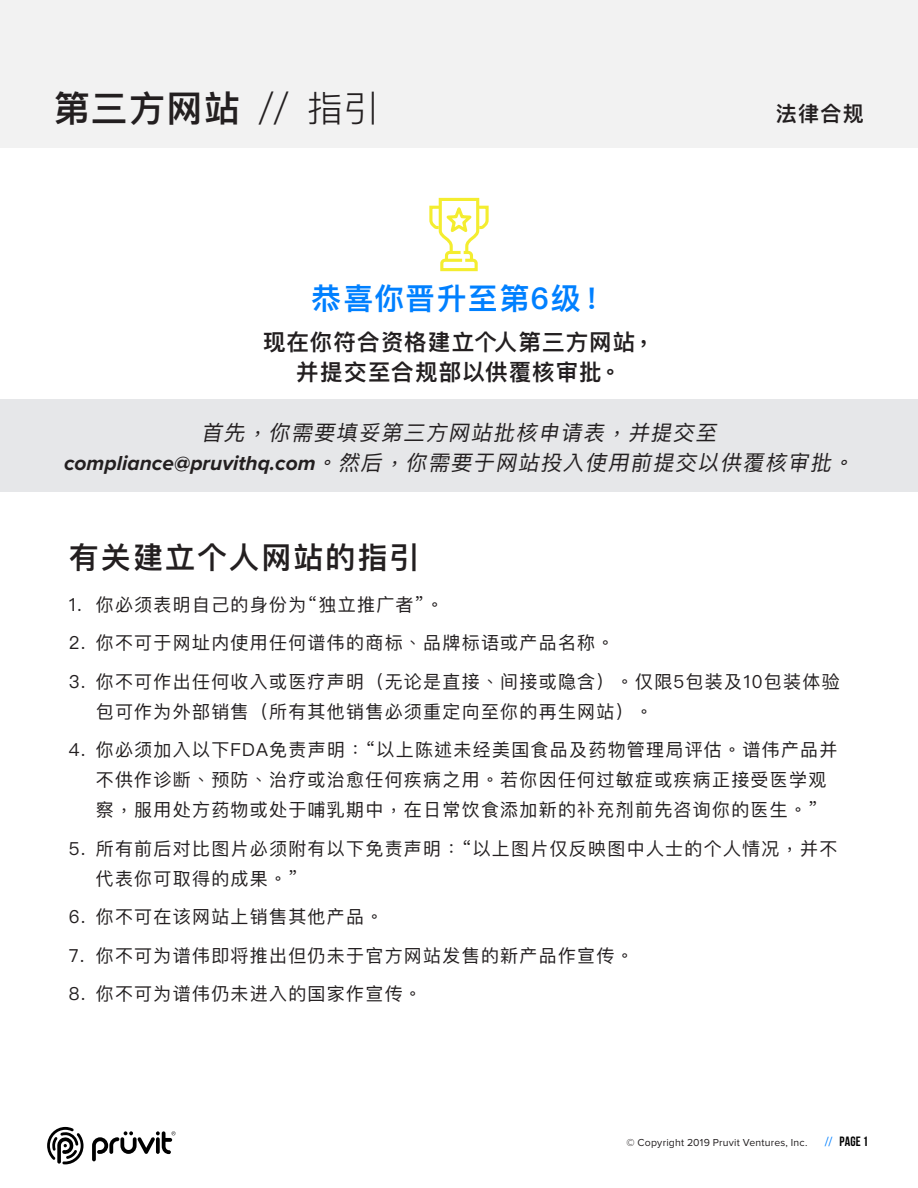
<style>
.page{position:relative;width:918px;height:1188px;background:#fff}
.page>*{position:absolute;margin:0;border:0;box-sizing:border-box;transform-origin:0 0}
.t1{font:600 36px "Ping Fang HK";letter-spacing:.045em;color:#231f20}
.t2{font:600 30px "Ping Fang HK";letter-spacing:.07em;color:#231f20}
.Bonus_Description{font:600 30px "Ping Fang HK";letter-spacing:.055em;color:#0080ff}
.Bonus_Description-2{font:600 22.5px "Ping Fang HK";letter-spacing:.05em;color:#231f20}
.t3{font:italic 21px "Ping Fang HK";color:#231f20}
.t4{font:600 21px "Ping Fang HK";color:#231f20}
.t5{font:18px/30px "Ping Fang HK";letter-spacing:.07em;color:#231f20}
.t6{font:700 13.5px "Bebas Neue";color:#000}
.t7{font:10.5px "Proxima Nova";letter-spacing:.02em;color:#231f20}
.s1{font-weight:300}
.s2{font-family:"Proxima Nova";font-weight:700}
.s3{font-family:"Proxima Nova";font-weight:400;color:#0080ff}
</style>
<div class="page">
<svg style="left:47px;top:1127px;width:37px;height:37px"></svg>
<svg style="left:92px;top:1131px;width:84px;height:30px"></svg>
<div style="left:0;top:0;width:918px;height:147px;background:#f2f2f2"></div>
<div style="left:0;top:400px;width:918px;height:92px;background:#e6e7e9"></div>
<svg style="left:429px;top:197px;width:60px;height:75px"></svg>
<h1 class="t1" style="left:54px;top:86px;width:327px">第三方网站 <span class="s1">// 指引</span></h1>
<p class="Bonus_Description" style="left:311px;top:280px;width:297px">恭喜你晋升至第6级！</p>
<p class="Bonus_Description-2" style="left:263px;top:329px;width:393px">现在你符合资格建立个人第三方网站，</p>
<p class="Bonus_Description-2" style="left:296px;top:359px;width:327px">并提交至合规部以供覆核审批。</p>
<p class="t4" style="left:776px;top:101px;width:90px">法律合规</p>
<p class="t3" style="left:201px;top:419px;width:521px">首先，你需要填妥第三方网站批核申请表，并提交至</p>
<p class="t3" style="left:64px;top:449px;width:795px"><span class="s2">compliance@pruvithq.com</span>。然后，你需要于网站投入使用前提交以供覆核审批。</p>
<p class="t2" style="left:69px;top:539px;width:352px">有关建立个人网站的指引</p>
<p class="t5" style="left:69px;top:589px;width:377px">1. 你必须表明自己的身份为“独立推广者”。</p>
<p class="t5" style="left:69px;top:627px;width:547px">2. 你不可于网址内使用任何谱伟的商标、品牌标语或产品名称。</p>
<p class="t5" style="left:96px;top:666px;width:745px;text-indent:-27px">3. 你不可作出任何收入或医疗声明（无论是直接、间接或隐含）。仅限5包装及10包装体验包可作为外部销售（所有其他销售必须重定向至你的再生网站）。</p>
<p class="t5" style="left:96px;top:734px;width:743px;text-indent:-27px">4. 你必须加入以下FDA免责声明：“以上陈述未经美国食品及药物管理局评估。谱伟产品并不供作诊断、预防、治疗或治愈任何疾病之用。若你因任何过敏症或疾病正接受医学观察，服用处方药物或处于哺乳期中，在日常饮食添加新的补充剂前先咨询你的医生。”</p>
<p class="t5" style="left:96px;top:833px;width:743px;text-indent:-27px">5. 所有前后对比图片必须附有以下免责声明：“以上图片仅反映图中人士的个人情况，并不代表你可取得的成果。”</p>
<p class="t5" style="left:69px;top:901px;width:316px">6. 你不可在该网站上销售其他产品。</p>
<p class="t5" style="left:69px;top:940px;width:567px">7. 你不可为谱伟即将推出但仍未于官方网站发售的新产品作宣传。</p>
<p class="t5" style="left:69px;top:978px;width:355px">8. 你不可为谱伟仍未进入的国家作宣传。</p>
<p class="t7" style="left:627px;top:1136px;width:182px">© Copyright 2019 Pruvit Ventures, Inc.</p>
<p class="t6" style="left:825px;top:1134px;width:45px"><span class="s3">//</span> PAGE 1</p>
</div>
